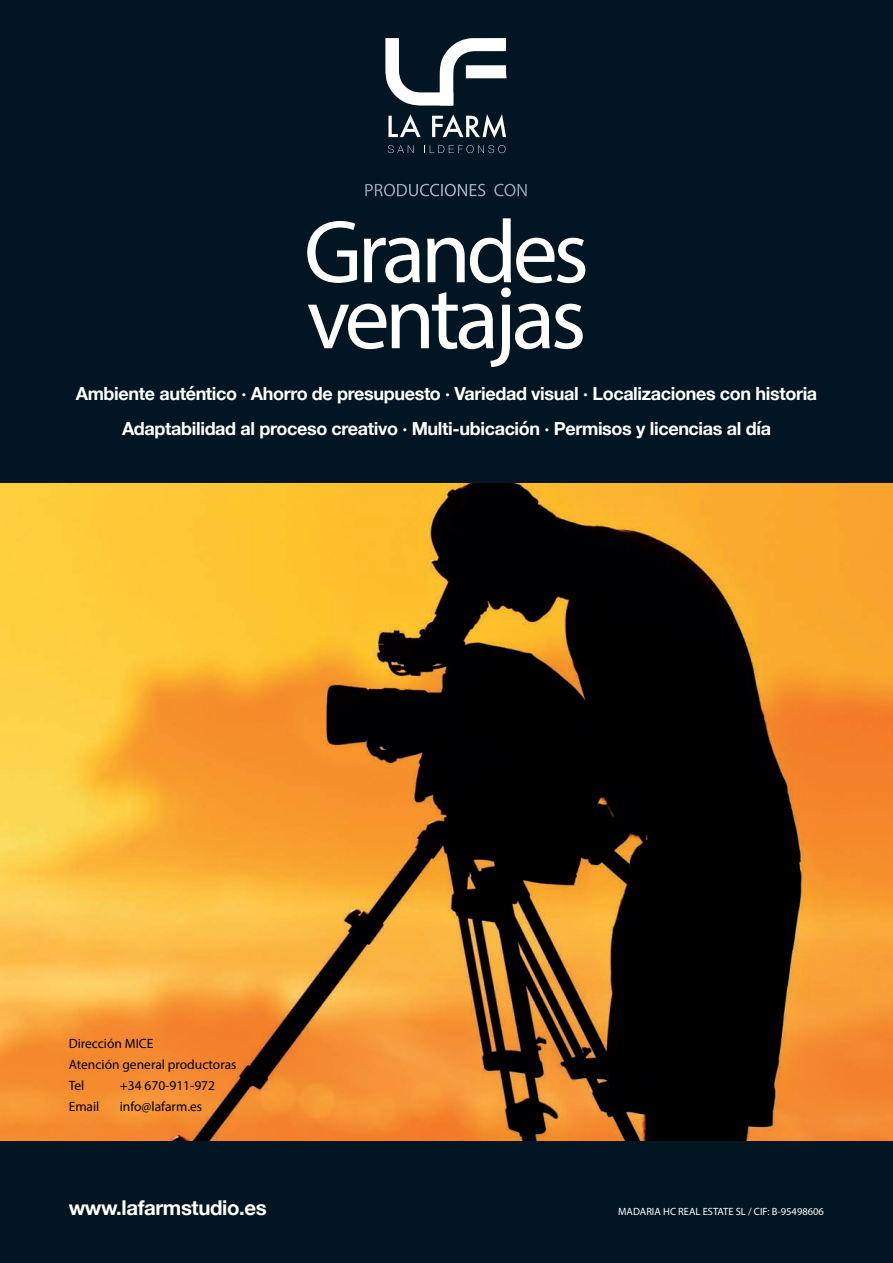
<style>
.page{position:relative;width:893px;height:1263px;background:#fff}
.page>*{position:absolute;margin:0;border:0;box-sizing:border-box;transform-origin:0 0}
.t1{font:90px/66px "Myriad Pro";letter-spacing:-.05em;color:#fff}
.t2{font:700 20.4px "Helvetica Neue";letter-spacing:-.02em;color:#fff}
.t3{font:700 18px/34.5px "Helvetica Neue";letter-spacing:-.02em;color:#fff;text-align:center}
.t4{font:18px "Myriad Pro";color:#fff}
.t5{font:13.5px/21px "Myriad Pro";color:#000}
.t6{font:10.5px "Myriad Pro";color:#fff}
</style>
<div class="page">
<img style="left:0;top:483px;width:893px;height:659px">
<div style="left:0;top:0;width:893px;height:483px;background:#011622"></div>
<div style="left:0;top:1142px;width:893px;height:121px;background:#011622"></div>
<svg style="left:385px;top:38px;width:122px;height:68px"></svg>
<svg style="left:388px;top:114px;width:33px;height:23px"></svg>
<svg style="left:432px;top:114px;width:74px;height:24px"></svg>
<svg style="left:388px;top:145px;width:26px;height:8px"></svg>
<svg style="left:429px;top:145px;width:76px;height:8px"></svg>
<p class="t4" style="left:364px;top:179px;width:166px">PRODUCCIONES CON</p>
<h1 class="t1" style="left:304px;top:218px;width:286px">Grandes ventajas</h1>
<p class="t3" style="left:76px;top:377px;width:743px">Ambiente auténtico · Ahorro de presupuesto · Variedad visual · Localizaciones con historia<br>Adaptabilidad al proceso creativo · Multi-ubicación · Permisos y licencias al día</p>
<p class="t5" style="left:69px;top:1032px;width:169px">Dirección MICE<br>Atención general productoras<br>Tel</p>
<p class="t5" style="left:120px;top:1074px;width:97px">+34 670-911-972</p>
<p class="t5" style="left:69px;top:1095px;width:32px">Email</p>
<p class="t5" style="left:120px;top:1095px;width:84px">info@lafarm.es</p>
<p class="t2" style="left:69px;top:1191px;width:199px">www.lafarmstudio.es</p>
<p class="t6" style="left:618px;top:1205px;width:207px">MADARIA HC REAL ESTATE SL / CIF: B-95498606</p>
</div>
